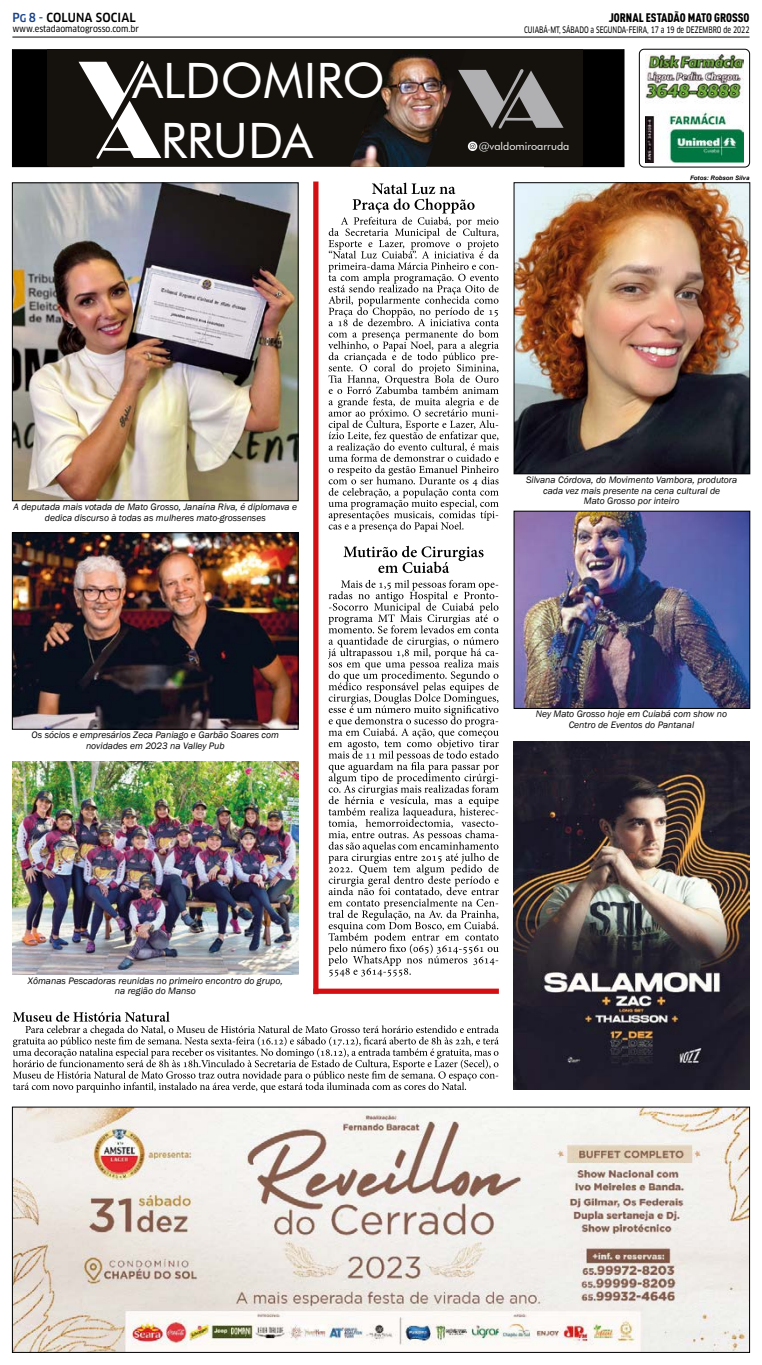
<style>
.page{position:relative;width:762px;height:1365px;background:#fff}
.page>*{position:absolute;margin:0;border:0;box-sizing:border-box;transform-origin:0 0}
.t1{font:81.11px "Broadway";color:#b0afb1}
.t2{font:48.74px/59.8px "Futura BT";color:#fff}
.t3{font:12.25px "DIN Cond Black Alternate";color:#000}
.t4{font:500 condensed 12.25px "Clan OT";letter-spacing:.01em;color:#000}
.t5{font:10.85px "Futura BT";color:#fff}
.t6{font:italic 9.62px/10.5px "Franklin Gothic";color:#000;text-align:center}
.t7{font:8.75px "Clan OT Narrow News";color:#000;scale:.8 1}
.t8{font:8.75px "Clan OT Narrow News";color:#000}
.t9{font:italic 700 6.12px "Arial";color:#000}
.s1{color:#17428b}
.s2{font-size:10.5px;color:#17428b}
.s3{font-family:"Broadway";font-size:81.11px}
</style>
<div class="page">
<hr style="left:12px;top:37px;width:737px;height:1px;background:#000">
<img style="left:645px;top:55px;width:98px;height:107px">
<div style="left:639px;top:49px;width:110px;height:118px;border:1px solid #000;border-radius:5px"></div>
<img style="left:14px;top:1108px;width:733px;height:242px">
<div style="left:12px;top:50px;width:80px;height:117px;background:#000"></div>
<div style="left:12px;top:49px;width:80px;height:118px;border:1px solid #000"></div>
<div style="left:544px;top:50px;width:80px;height:117px;background:#000"></div>
<div style="left:544px;top:49px;width:80px;height:118px;border:1px solid #000"></div>
<div style="left:48px;top:49px;width:534px;height:118px;background:#15110d"></div>
<img style="left:349px;top:49px;width:117px;height:118px">
<svg style="left:468px;top:141px;width:9px;height:10px"></svg>
<img style="left:14px;top:185px;width:282px;height:314px">
<div style="left:12px;top:183px;width:286px;height:318px;border:1px solid #000"></div>
<img style="left:14px;top:534px;width:282px;height:193px">
<div style="left:12px;top:532px;width:286px;height:197px;border:1px solid #000"></div>
<img style="left:515px;top:513px;width:233px;height:193px">
<div style="left:513px;top:511px;width:237px;height:197px;border:1px solid #000"></div>
<img style="left:515px;top:184px;width:233px;height:288px">
<div style="left:513px;top:182px;width:237px;height:292px;border:1px solid #000"></div>
<svg style="left:328px;top:579px;width:170px;height:397px"></svg>
<svg style="left:343px;top:545px;width:140px;height:28px"></svg>
<svg style="left:328px;top:183px;width:170px;height:349px"></svg>
<svg style="left:13px;top:1011px;width:485px;height:81px"></svg>
<div style="left:313px;top:181px;width:5px;height:813px;background:#d40f14"></div>
<div style="left:313px;top:988px;width:186px;height:5px;background:#d40f14"></div>
<img style="left:513px;top:741px;width:236px;height:348px">
<img style="left:12px;top:761px;width:286px;height:213px">
<p class="t4" style="left:12px;top:10px;width:125px"><span class="s1">P</span><span class="s2">G</span> <span class="s1">8 -</span> COLUNA SOCIAL</p>
<p class="t8" style="left:12px;top:24px;width:128px">www.estadaomatogrosso.com.br</p>
<p class="t3" style="left:608px;top:10px;width:142px">JORNAL ESTADÃO MATO GROSSO</p>
<p class="t7" style="left:524px;top:25px;width:283px">CUIABÁ-MT, SÁBADO a SEGUNDA-FEIRA, 17 a 19 de DEZEMBRO de 2022</p>
<h2 class="t2" style="left:97px;top:51px;width:289px;text-indent:-18px"><span class="s3">V</span>ALDOMIRO<br><span class="s3">A</span>RRUDA</h2>
<h1 class="t1" style="left:459px;top:50px;width:65px">V</h1>
<h1 class="t1" style="left:499px;top:54px;width:65px">A</h1>
<p class="t5" style="left:478px;top:139px;width:92px">@valdomiroarruda</p>
<p class="t9" style="left:690px;top:173px;width:61px">Fotos: Robson Silva</p>
<p class="t6" style="left:14px;top:502px;width:285px">A deputada mais votada de Mato Grosso, Janaína Riva, é diplomava e dedica discurso à todas as mulheres mato-grossenses</p>
<p class="t6" style="left:32px;top:729px;width:249px">Os sócios e empresários Zeca Paniago e Garbão Soares com novidades em 2023 na Valley Pub</p>
<p class="t6" style="left:28px;top:975px;width:256px">Xômanas Pescadoras reunidas no primeiro encontro do grupo, na região do Manso</p>
<p class="t6" style="left:526px;top:475px;width:213px">Silvana Córdova, do Movimento Vambora, produtora cada vez mais presente na cena cultural de<br>Mato Grosso por inteiro</p>
<p class="t6" style="left:536px;top:708px;width:193px">Ney Mato Grosso hoje em Cuiabá com show no<br>Centro de Eventos do Pantanal</p>
</div>
